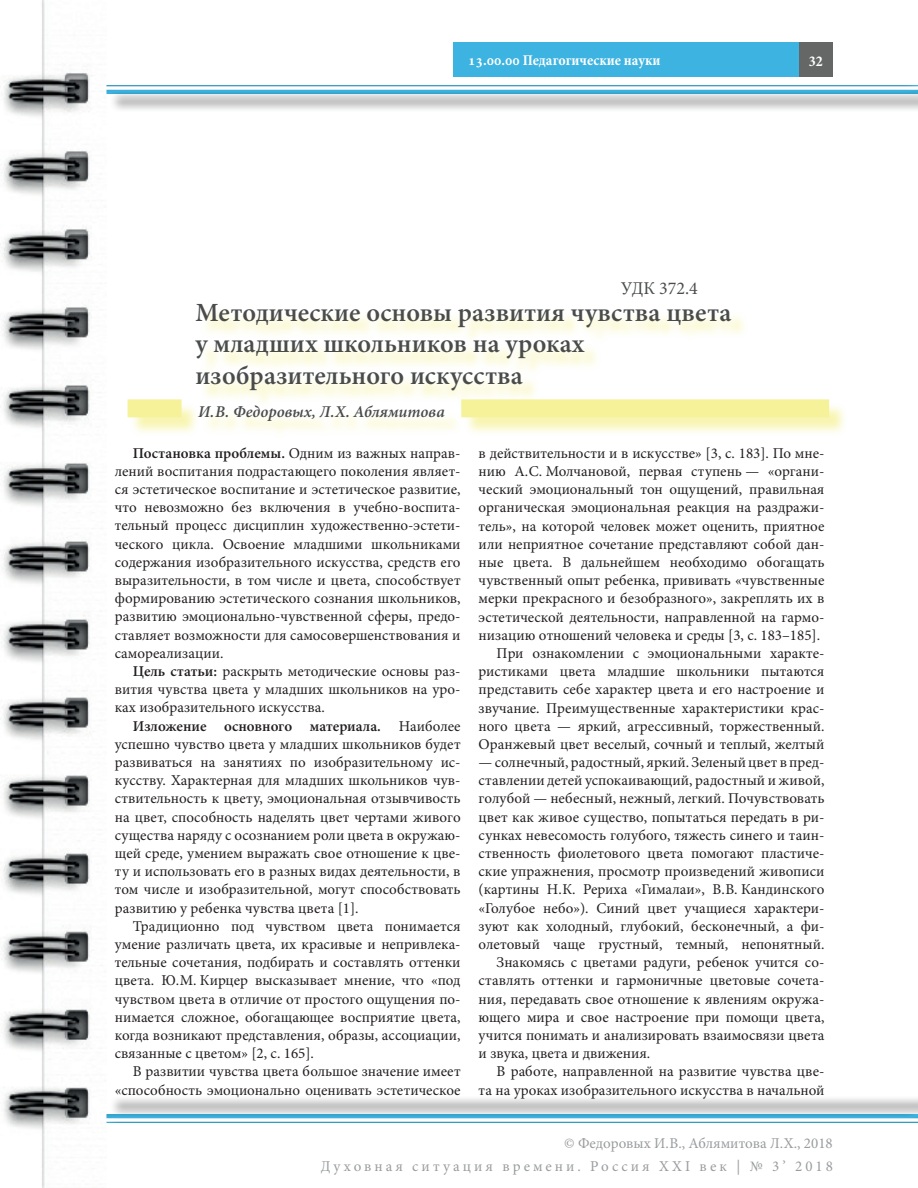
<style>
.page{position:relative;width:918px;height:1188px;background:#fff}
.page>*{position:absolute;margin:0;border:0;box-sizing:border-box;transform-origin:0 0}
.t1{font:600 26.25px/31.5px "Minion Pro";color:#4a4c4c}
.t2{font:18px "Minion Pro";color:#4a4c4c}
.t3{font:italic 600 16.5px "Minion Pro";color:#4a4c4c}
.t4{font:15px/18.1px "Minion Pro";color:#231f20;text-align:justify}
.t5{font:15px "Minion Pro";letter-spacing:.2em;color:#9a9c9e}
.t6{font:15px "Minion Pro";color:#9a9c9e}
.t7{font:700 condensed 15px "Minion Pro";color:#fff}
.s1{font-weight:600}
</style>
<div class="page">
<div style="left:798px;top:43px;width:35px;height:34px;background:#656666"></div>
<div style="left:91px;top:66px;width:827px;height:47px;background:#231f20;opacity:.5"></div>
<img style="left:0;top:0;width:106px;height:1188px">
<div style="left:91px;top:1095px;width:827px;height:48px;background:#231f20;opacity:.5"></div>
<div style="left:453px;top:43px;width:346px;height:34px;background:#3cb3e0"></div>
<div style="left:130px;top:306px;width:718px;height:132px;background:#f6f299;opacity:.75"></div>
<div style="left:128px;top:399px;width:54px;height:18px;background:#f6f299"></div>
<div style="left:461px;top:399px;width:368px;height:18px;background:#f6f299"></div>
<p class="t7" style="left:468px;top:50px;width:194px">13.00.00 Педагогические науки</p>
<p class="t2" style="left:621px;top:276px;width:79px">УДК 372.4</p>
<p class="t7" style="left:809px;top:51px;width:15px">32</p>
<h1 class="t1" style="left:196px;top:296px;width:537px">Методические основы развития чувства цвета у младших школьников на уроках изобразительного искусства</h1>
<p class="t3" style="left:198px;top:400px;width:248px">И.В. Федоровых, Л.Х. Аблямитова</p>
<p class="t4" style="left:115px;top:444px;width:347px;text-indent:18px"><span class="s1">Постановка проблемы.</span> Одним из важных направ&shy;лений воспитания подрастающего поколения являет&shy;ся эстетическое воспитание и эстетическое развитие, что невозможно без включения в учебно-воспита&shy;тельный процесс дисциплин художественно-эстети&shy;ческого цикла. Освоение младшими школьниками содержания изобразительного искусства, средств его выразительности, в том числе и цвета, способствует формированию эстетического сознания школьников, развитию эмоционально-чувственной сферы, предо&shy;ставляет возможности для самосовершенствования и самореализации.</p>
<p class="t4" style="left:115px;top:662px;width:347px;text-indent:18px"><span class="s1">Цель статьи:</span> раскрыть методические основы раз&shy;вития чувства цвета у младших школьников на уро&shy;ках изобразительного искусства.</p>
<p class="t4" style="left:115px;top:717px;width:347px;text-indent:18px"><span class="s1">Изложение основного материала.</span> Наиболее успешно чувство цвета у младших школьников будет развиваться на занятиях по изобразительному ис&shy;кусству. Характерная для младших школьников чув&shy;ствительность к цвету, эмоциональная отзывчивость на цвет, способность наделять цвет чертами живого существа наряду с осознанием роли цвета в окружаю&shy;щей среде, умением выражать свое отношение к цве&shy;ту и использовать его в разных видах деятельности, в том числе и изобразительной, могут способствовать развитию у ребенка чувства цвета [1].</p>
<p class="t4" style="left:115px;top:917px;width:347px;text-indent:18px">Традиционно под чувством цвета понимается умение различать цвета, их красивые и непривлека&shy;тельные сочетания, подбирать и составлять оттенки цвета. Ю.М. Кирцер высказывает мнение, что «под чувством цвета в отличие от простого ощущения по&shy;нимается сложное, обогащающее восприятие цвета, когда возникают представления, образы, ассоциации, связанные с цветом» [2, с. 165].</p>
<p class="t4" style="left:115px;top:1063px;width:347px;text-align:right">В развитии чувства цвета большое значение имеет «способность эмоционально оценивать эстетическое</p>
<p class="t4" style="left:479px;top:444px;width:347px;text-align:right">в действительности и в искусстве» [3, с. 183]. По мне&shy;нию А.С. Молчановой, первая ступень — «органи&shy;ческий эмоциональный тон ощущений, правильная органическая эмоциональная реакция на раздражи&shy;тель», на которой человек может оценить, приятное или неприятное сочетание представляют собой дан&shy;ные цвета. В дальнейшем необходимо обогащать чувственный опыт ребенка, прививать «чувственные мерки прекрасного и безобразного», закреплять их в эстетической деятельности, направленной на гармо&shy;низацию отношений человека и среды [3, с. 183–185].<br>При ознакомлении с эмоциональными характе&shy;ристиками цвета младшие школьники пытаются представить себе характер цвета и его настроение и звучание. Преимущественные характеристики крас&shy;ного цвета — яркий, агрессивный, торжественный.<br>Оранжевый цвет веселый, сочный и теплый, желтый</p>
<p class="t4" style="left:479px;top:753px;width:347px">— солнечный, радостный, яркий. Зеленый цвет в пред-</p>
<p class="t4" style="left:479px;top:771px;width:347px">ставлении детей успокаивающий, радостный и живой,</p>
<p class="t4" style="left:479px;top:790px;width:347px">голубой — небесный, нежный, легкий. Почувствовать</p>
<p class="t4" style="left:479px;top:808px;width:347px">цвет как живое существо, попытаться передать в ри-</p>
<p class="t4" style="left:479px;top:826px;width:347px">сунках невесомость голубого, тяжесть синего и таин-</p>
<p class="t4" style="left:479px;top:844px;width:347px">ственность фиолетового цвета помогают пластиче-</p>
<p class="t4" style="left:479px;top:862px;width:347px">ские упражнения, просмотр произведений живописи</p>
<p class="t4" style="left:479px;top:881px;width:347px">(картины Н.К. Рериха «Гималаи», В.В. Кандинского</p>
<p class="t4" style="left:479px;top:899px;width:347px">«Голубое небо»). Синий цвет учащиеся характери-</p>
<p class="t4" style="left:479px;top:917px;width:347px">зуют как холодный, глубокий, бесконечный, а фи-</p>
<p class="t4" style="left:479px;top:935px;width:347px">олетовый чаще грустный, темный, непонятный.</p>
<p class="t4" style="left:497px;top:953px;width:329px">Знакомясь с цветами радуги, ребенок учится со-</p>
<p class="t4" style="left:479px;top:972px;width:347px">ставлять оттенки и гармоничные цветовые сочета-</p>
<p class="t4" style="left:479px;top:990px;width:347px">ния, передавать свое отношение к явлениям окружа-</p>
<p class="t4" style="left:479px;top:1008px;width:347px">ющего мира и свое настроение при помощи цвета,</p>
<p class="t4" style="left:479px;top:1026px;width:347px">учится понимать и анализировать взаимосвязи цвета</p>
<p class="t4" style="left:479px;top:1044px;width:173px">и звука, цвета и движения.</p>
<p class="t4" style="left:497px;top:1063px;width:329px">В работе, направленной на развитие чувства цве-</p>
<p class="t4" style="left:479px;top:1081px;width:347px">та на уроках изобразительного искусства в начальной</p>
<p class="t6" style="left:564px;top:1133px;width:270px">© Федоровых И.В., Аблямитова Л.Х., 2018</p>
<p class="t5" style="left:321px;top:1156px;width:514px">Духовная ситуация времени. Россия XXI век | № 3’ 2018</p>
</div>
